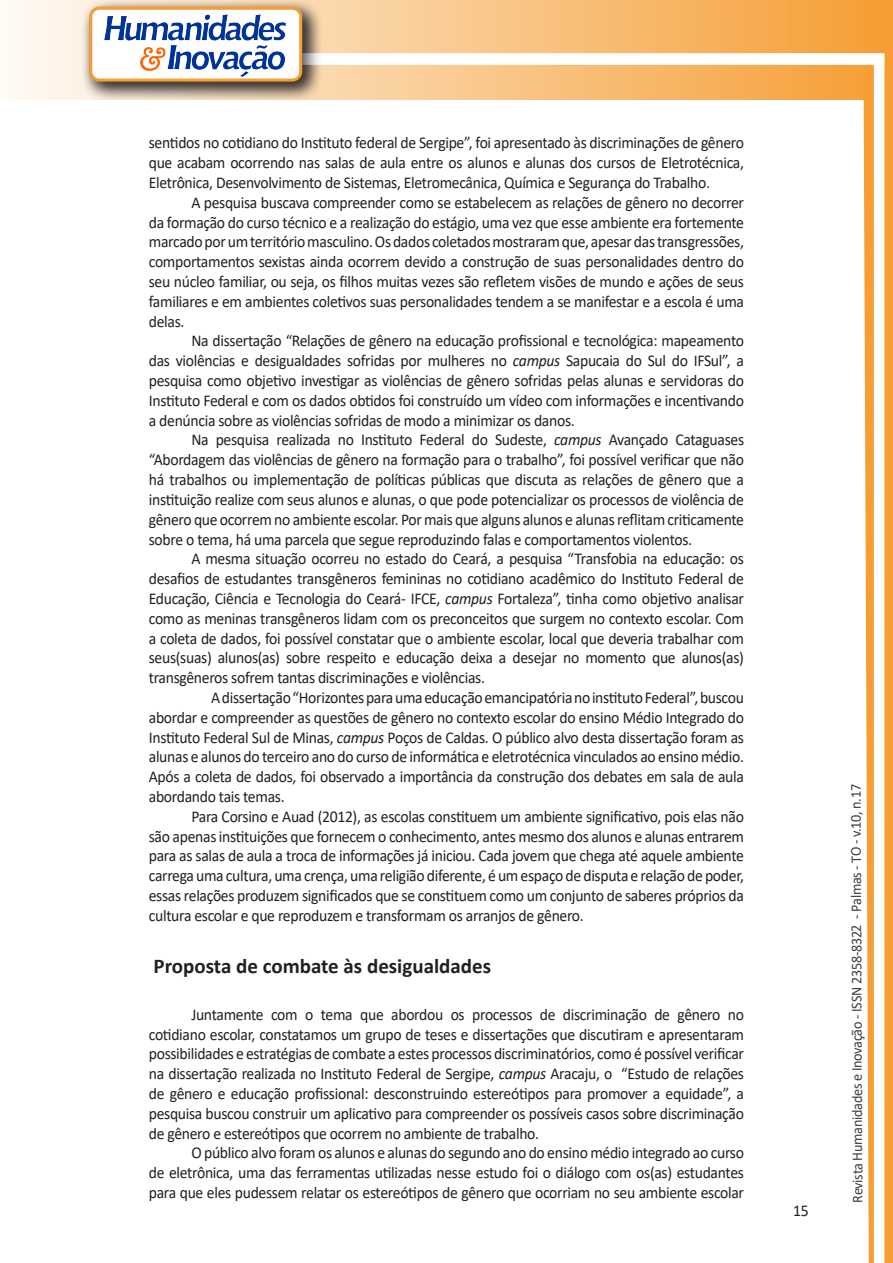
<style>
.page{position:relative;width:893px;height:1263px;background:#fff}
.page>*{position:absolute;margin:0;border:0;box-sizing:border-box;transform-origin:0 0}
.Titulo_2{font:700 21px "Calibri";color:#231f20}
.texto{font:16.5px/19.8px "Calibri";letter-spacing:-.02em;color:#231f20;text-align:justify;scale:.95 1}
.t1{font:15px "Calibri";letter-spacing:-.025em;color:#3e3e3f;scale:.95 1}
.s1{color:#333}
.s2{font-style:italic}
</style>
<div class="page">
<svg style="left:5px;top:0;width:858px;height:100px"></svg>
<div style="left:302px;top:53px;width:582px;height:12px;background:#fff;border:2px solid #fff"></div>
<svg style="left:863px;top:0;width:30px;height:1263px"></svg>
<div style="left:81px;top:0;width:241px;height:102px;background:#231f20;opacity:.75"></div>
<div style="left:91px;top:8px;width:210px;height:72px;background:#fff;border-radius:9px"></div>
<img style="left:104px;top:14px;width:181px;height:62px">
<div style="left:89px;top:7px;width:213px;height:75px;border:3px solid #f69e34;border-radius:9px"></div>
<p class="texto" style="left:149px;top:133px;width:628px">sentidos no cotidiano do Instituto federal de Sergipe”, foi apresentado às discriminações de gênero que acabam ocorrendo nas salas de aula entre os alunos e alunas dos cursos de Eletrotécnica, Eletrônica, Desenvolvimento de Sistemas, Eletromecânica, Química e Segurança do Trabalho<span class="s1">.</span></p>
<p class="texto" style="left:149px;top:192px;width:628px;text-indent:43px">A pesquisa buscava compreender como se estabelecem as relações de gênero no decorrer da formação do curso técnico e a realização do estágio, uma vez que esse ambiente era fortemente marcado por um território masculino. Os dados coletados mostraram que, apesar das transgressões, comportamentos sexistas ainda ocorrem devido a construção de suas personalidades dentro do seu núcleo familiar, ou seja, os filhos muitas vezes são refletem visões de mundo e ações de seus familiares e em ambientes coletivos suas personalidades tendem a se manifestar e a escola é uma delas.</p>
<p class="texto" style="left:149px;top:331px;width:628px;text-indent:43px">Na dissertação “Relações de gênero na educação profissional e tecnológica: mapeamento das violências e desigualdades sofridas por mulheres no <span class="s2">campus</span> Sapucaia do Sul do IFSul”, a pesquisa como objetivo investigar as violências de gênero sofridas pelas alunas e servidoras do Instituto Federal e com os dados obtidos foi construído um vídeo com informações e incentivando a denúncia sobre as violências sofridas de modo a minimizar os danos.</p>
<p class="texto" style="left:149px;top:430px;width:628px;text-indent:43px">Na pesquisa realizada no Instituto Federal do Sudeste, <span class="s2">campus</span> Avançado Cataguases “Abordagem das violências de gênero na formação para o trabalho”, foi possível verificar que não há trabalhos ou implementação de políticas públicas que discuta as relações de gênero que a instituição realize com seus alunos e alunas, o que pode potencializar os processos de violência de gênero que ocorrem no ambiente escolar. Por mais que alguns alunos e alunas reflitam criticamente sobre o tema, há uma parcela que segue reproduzindo falas e comportamentos violentos.</p>
<p class="texto" style="left:149px;top:548px;width:628px;text-indent:43px">A mesma situação ocorreu no estado do Ceará, a pesquisa “Transfobia na educação: os desafios de estudantes transgêneros femininas no cotidiano acadêmico do Instituto Federal de Educação, Ciência e Tecnologia do Ceará- IFCE, <span class="s2">campus</span> Fortaleza”, tinha como objetivo analisar como as meninas transgêneros lidam com os preconceitos que surgem no contexto escolar. Com a coleta de dados, foi possível constatar que o ambiente escolar, local que deveria trabalhar com seus(suas) alunos(as) sobre respeito e educação deixa a desejar no momento que alunos(as) transgêneros sofrem tantas discriminações e violências.</p>
<p class="texto" style="left:149px;top:687px;width:628px;text-indent:62px">A dissertação “Horizontes para uma educação emancipatória no instituto Federal”, buscou abordar e compreender as questões de gênero no contexto escolar do ensino Médio Integrado do Instituto Federal Sul de Minas, <span class="s2">campus</span> Poços de Caldas. O público alvo desta dissertação foram as alunas e alunos do terceiro ano do curso de informática e eletrotécnica vinculados ao ensino médio.<br>Após a coleta de dados, foi observado a importância da construção dos debates em sala de aula abordando tais temas.</p>
<p class="texto" style="left:149px;top:806px;width:628px;text-indent:43px">Para Corsino e Auad (2012), as escolas constituem um ambiente significativo, pois elas não são apenas instituições que fornecem o conhecimento, antes mesmo dos alunos e alunas entrarem para as salas de aula a troca de informações já iniciou. Cada jovem que chega até aquele ambiente carrega uma cultura, uma crença, uma religião diferente, é um espaço de disputa e relação de poder, essas relações produzem significados que se constituem como um conjunto de saberes próprios da cultura escolar e que reproduzem e transformam os arranjos de gênero.</p>
<p class="Titulo_2" style="left:154px;top:951px;width:339px">Proposta de combate às desigualdades</p>
<p class="texto" style="left:149px;top:1004px;width:628px;text-indent:43px">Juntamente com o tema que abordou os processos de discriminação de gênero no cotidiano escolar, constatamos um grupo de teses e dissertações que discutiram e apresentaram possibilidades e estratégias de combate a estes processos discriminatórios, como é possível verificar na dissertação realizada no Instituto Federal de Sergipe, <span class="s2">campus</span> Aracaju, o “Estudo de relações de gênero e educação profissional: desconstruindo estereótipos para promover a equidade”, a pesquisa buscou construir um aplicativo para compreender os possíveis casos sobre discriminação de gênero e estereótipos que ocorrem no ambiente de trabalho.</p>
<p class="texto" style="left:149px;top:1142px;width:628px;text-indent:43px">O público alvo foram os alunos e alunas do segundo ano do ensino médio integrado ao curso de eletrônica, uma das ferramentas utilizadas nesse estudo foi o diálogo com os(as) estudantes para que eles pudessem relatar os estereótipos de gênero que ocorriam no seu ambiente escolar</p>
<p class="texto" style="left:793px;top:1200px;width:18px">15</p>
<p class="t1" style="left:846px;top:1203px;width:442px;rotate:-90deg">Revista Humanidades e Inovação - ISSN 2358-8322 - Palmas - TO - v.10, n.17</p>
</div>
